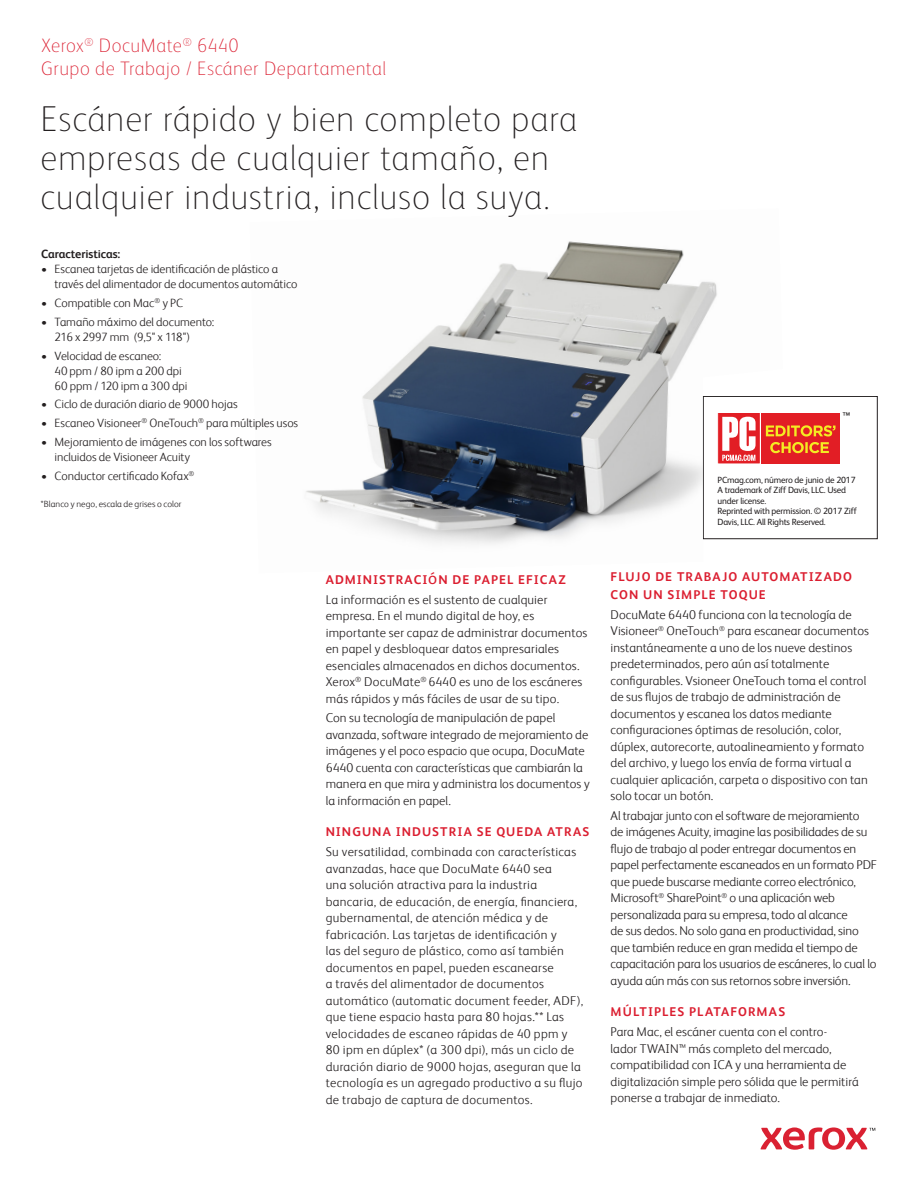
<style>
.page{position:relative;width:918px;height:1188px;background:#fff}
.page>*{position:absolute;margin:0;border:0;box-sizing:border-box;transform-origin:0 0}
.Headline{font:100 36px/39px "Xerox Sans";letter-spacing:.02em;color:#231f20}
.Page_Header{font:100 19.5px "Xerox Sans";letter-spacing:.025em;color:#db1e30}
.FC___Body_Text___1st{font:300 12.75px/16.5px "Xerox Sans";letter-spacing:.005em;color:#231f20}
.FC___Body_Text___1st-2{font:300 12.75px/16.5px "Xerox Sans";letter-spacing:-.015em;color:#231f20}
.Body_Subhead{font:700 12.75px/18px "Xerox Sans";letter-spacing:.085em;color:#db1e30}
.t1{font:300 12px/15px "Xerox Sans";letter-spacing:-.005em;color:#231f20}
.Body_Text___K{font:700 12px "Xerox Sans";letter-spacing:-.005em;color:#231f20}
.t2{font:9.3px "Helvetica";color:#211e1e}
.Legal_text{font:9px/10.5px "Xerox Sans";letter-spacing:-.02em;color:#231f20}
.Body_-_footnote_7_8{font:300 9px "Xerox Sans";letter-spacing:.005em;color:#231f20}
.s1{font-weight:400;font-size:16.8px}
</style>
<div class="page">
<img style="left:306px;top:241px;width:477px;height:303px">
<div style="left:718px;top:413px;width:122px;height:50px;background:#e21e25"></div>
<svg style="left:722px;top:417px;width:34px;height:44px"></svg>
<div style="left:718px;top:411px;width:42px;height:53px;border:1px solid #fff"></div>
<hr style="left:760px;top:407px;width:1px;height:63px;background:#fff">
<svg style="left:766px;top:425px;width:70px;height:28px"></svg>
<div style="left:703px;top:396px;width:175px;height:143px;border:1px solid #231f20"></div>
<svg style="left:761px;top:1127px;width:114px;height:23px"></svg>
<p class="Page_Header" style="left:41px;top:33px;width:199px">Xerox<sup>®</sup> DocuMate<sup>®</sup> 6440</p>
<p class="Page_Header" style="left:41px;top:55px;width:347px">Grupo de Trabajo / Escáner Departamental</p>
<p class="Headline" style="left:40px;top:97px;width:538px">Escáner rápido y bien completo para empresas de cualquier tamaño, en cualquier industria, incluso la suya.</p>
<p class="Body_Text___K" style="left:41px;top:246px;width:81px">Caracteristicas:</p>
<p class="t1" style="left:55px;top:261px;width:244px;text-indent:-14px">• Escanea tarjetas de identificación de plástico a través del alimentador de documentos automático</p>
<p class="t1" style="left:41px;top:295px;width:144px">• Compatible con Mac<sup>®</sup> y PC</p>
<p class="t1" style="left:55px;top:314px;width:161px;text-indent:-14px">• Tamaño máximo del documento:<br>216 x 2997 mm (9,5" x 118")</p>
<p class="t1" style="left:55px;top:347px;width:134px;text-indent:-14px">• Velocidad de escaneo:<br>40 ppm / 80 ipm a 200 dpi<br>60 ppm / 120 ipm a 300 dpi</p>
<p class="t1" style="left:41px;top:396px;width:198px">• Ciclo de duración diario de 9000 hojas</p>
<p class="t1" style="left:41px;top:415px;width:259px">• Escaneo Visioneer<sup>®</sup> OneTouch<sup>®</sup> para múltiples usos</p>
<p class="t1" style="left:55px;top:434px;width:219px;text-indent:-14px">• Mejoramiento de imágenes con los softwares incluidos de Visioneer Acuity</p>
<p class="t1" style="left:41px;top:468px;width:155px">• Conductor certificado Kofax<sup>®</sup></p>
<p class="Body_-_footnote_7_8" style="left:41px;top:498px;width:142px">*Blanco y nego, escala de grises o color</p>
<p class="Body_Subhead" style="left:326px;top:570px;width:242px">ADMINISTRACI<span class="s1">ó</span>N DE PAPEL EFICAZ</p>
<p class="FC___Body_Text___1st" style="left:326px;top:591px;width:263px">La información es el sustento de cualquier empresa. En el mundo digital de hoy, es importante ser capaz de administrar documentos en papel y desbloquear datos empresariales esenciales almacenados en dichos documentos.<br>Xerox<sup>®</sup> DocuMate<sup>®</sup> 6440 es uno de los escáneres más rápidos y más fáciles de usar de su tipo.</p>
<p class="FC___Body_Text___1st" style="left:326px;top:709px;width:266px">Con su tecnología de manipulación de papel avanzada, software integrado de mejoramiento de imágenes y el poco espacio que ocupa, DocuMate 6440 cuenta con características que cambiarán la manera en que mira y administra los documentos y la información en papel.</p>
<p class="Body_Subhead" style="left:326px;top:823px;width:265px">NINGUNA INDUSTRIA SE QUEDA ATRAS</p>
<p class="FC___Body_Text___1st" style="left:326px;top:843px;width:259px">Su versatilidad, combinada con características avanzadas, hace que DocuMate 6440 sea<br>una solución atractiva para la industria bancaria, de educación, de energía, financiera, gubernamental, de atención médica y de fabricación. Las tarjetas de identificación y<br>las del seguro de plástico, como así también documentos en papel, pueden escanearse<br>a través del alimentador de documentos automático (automatic document feeder, ADF), que tiene espacio hasta para 80 hojas.** Las velocidades de escaneo rápidas de 40 ppm y 80 ipm en dúplex* (a 300 dpi), más un ciclo de duración diario de 9000 hojas, aseguran que la tecnología es un agregado productivo a su flujo de trabajo de captura de documentos.</p>
<p class="t2" style="left:842px;top:409px;width:11px">™</p>
<p class="Legal_text" style="left:718px;top:474px;width:140px">PCmag.com, número de junio de 2017<br>A trademark of Ziff Davis, LLC. Used under license.</p>
<p class="Legal_text" style="left:718px;top:506px;width:141px">Reprinted with permission. © 2017 Ziff<br>Davis, LLC. All Rights Reserved.</p>
<p class="Body_Subhead" style="left:611px;top:567px;width:243px">FLUJO DE TRABAJO AUTOMATIZADO<br>CON UN SIMPLE TOQUE</p>
<p class="FC___Body_Text___1st" style="left:611px;top:605px;width:260px">DocuMate 6440 funciona con la tecnología de Visioneer<sup>®</sup> OneTouch<sup>®</sup> para escanear documentos instantáneamente a uno de los nueve destinos predeterminados, pero aún así totalmente configurables. Vsioneer OneTouch toma el control de sus flujos de trabajo de administración de documentos y escanea los datos mediante configuraciones óptimas de resolución, color, dúplex, autorecorte, autoalineamiento y formato del archivo, y luego los envía de forma virtual a cualquier aplicación, carpeta o dispositivo con tan solo tocar un botón.</p>
<p class="FC___Body_Text___1st-2" style="left:611px;top:807px;width:268px">Al trabajar junto con el software de mejoramiento<br>de imágenes Acuity, imagine las posibilidades de su flujo de trabajo al poder entregar documentos en papel perfectamente escaneados en un formato PDF que puede buscarse mediante correo electrónico, Microsoft<sup>®</sup> SharePoint<sup>®</sup> o una aplicación web personalizada para su empresa, todo al alcance<br>de sus dedos. No solo gana en productividad, sino que también reduce en gran medida el tiempo de capacitación para los usuarios de escáneres, lo cual lo ayuda aún más con sus retornos sobre inversión.</p>
<p class="Body_Subhead" style="left:611px;top:1002px;width:176px">MÚLTIPLES PLATAFORMAS</p>
<p class="FC___Body_Text___1st" style="left:611px;top:1023px;width:250px">Para Mac, el escáner cuenta con el contro-<br>lador TWAIN™ más completo del mercado, compatibilidad con ICA y una herramienta de digitalización simple pero sólida que le permitirá ponerse a trabajar de inmediato.</p>
</div>
